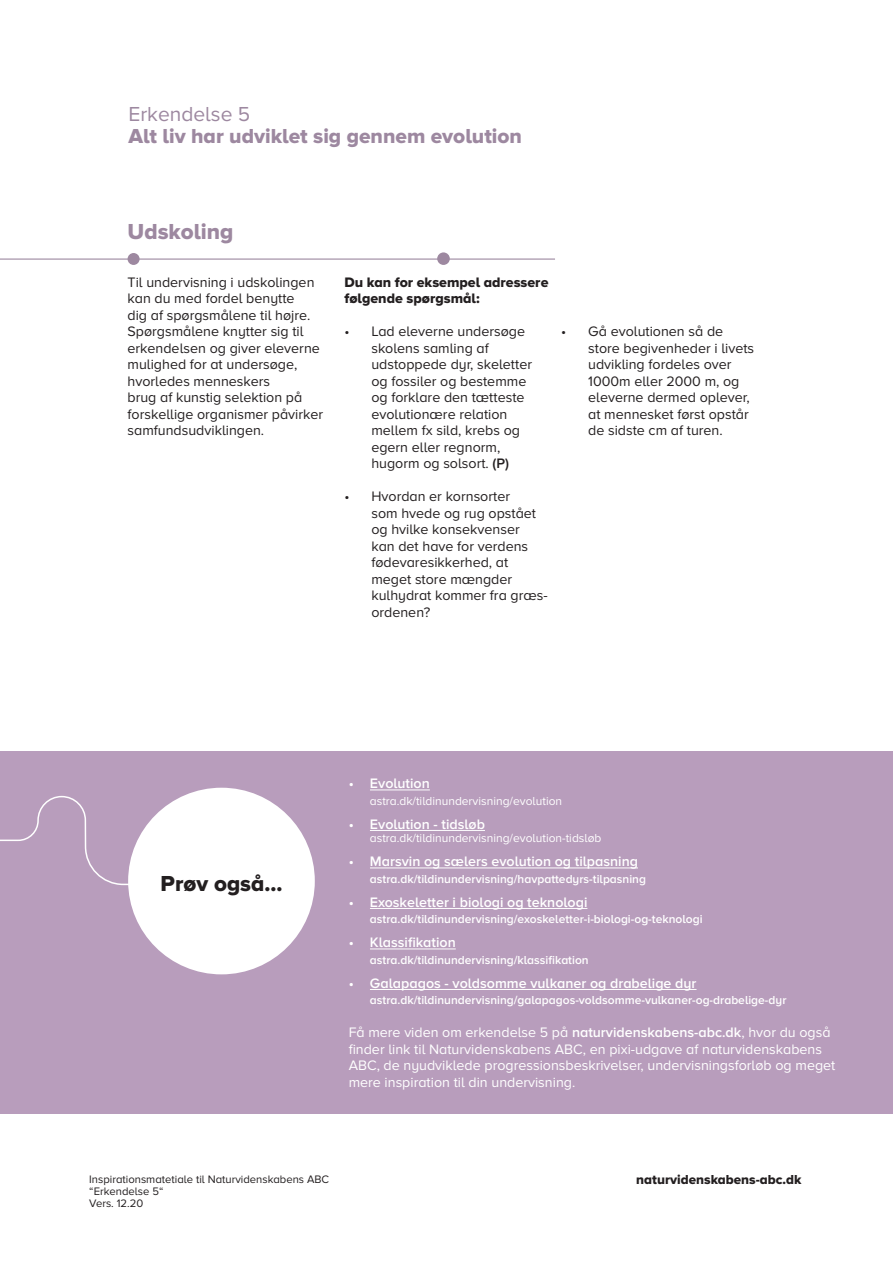
<style>
.page{position:relative;width:893px;height:1263px;background:#fff}
.page>*{position:absolute;margin:0;border:0;box-sizing:border-box;transform-origin:0 0}
.Manchet_KSD{font:800 22.5px "Proxima Nova Astra";color:#231f20}
.Manchet_KSD-2{font:800 22.5px "Proxima Nova Astra";color:#9d88a0}
.Manchet_KSD-3{font:800 21px "Proxima Nova Astra";color:#9d88a0}
.Rubrik-3_KSD{font:21px "Proxima Nova Astra";color:#9d88a0}
.Manchet_KSD-4{font:14.25px/16.5px "Proxima Nova Astra";color:#231f20}
.Manchet_KSD-5{font:14.25px/16.5px "Proxima Nova Astra";color:#fff}
.t1{font:600 14.25px "Proxima Nova Astra";color:#fff}
.Manchet_KSD-6{font:800 14.25px/16.5px "Proxima Nova Astra";color:#231f20}
.t2{font:800 13.5px "Proxima Nova Astra";color:#231f20}
.t3{font:600 12px "Proxima Nova Astra";color:#fff}
.t4{font:12px "Proxima Nova Astra";color:#fff}
.t5{font:11.25px/12px "Proxima Nova Astra";color:#231f20}
.s1{font-weight:600}
</style>
<div class="page">
<div style="left:0;top:752px;width:893px;height:362px;background:#b89dbc"></div>
<hr style="left:0;top:258px;width:555px;height:2px;background:#9d88a0">
<div style="left:437px;top:252px;width:13px;height:13px;background:#9d88a0;border-radius:50%"></div>
<div style="left:128px;top:253px;width:12px;height:12px;background:#9d88a0;border-radius:50%"></div>
<svg style="left:0;top:795px;width:501px;height:91px"></svg>
<div style="left:264px;top:778px;width:245px;height:72px;background:#b89dbc"></div>
<div style="left:128px;top:788px;width:187px;height:186px;background:#fff;border-radius:50%"></div>
<hr style="left:370px;top:790px;width:60px;height:1px;background:#fff">
<hr style="left:370px;top:830px;width:115px;height:1px;background:#fff">
<hr style="left:370px;top:868px;width:268px;height:1px;background:#fff">
<hr style="left:370px;top:908px;width:217px;height:1px;background:#fff">
<hr style="left:370px;top:949px;width:86px;height:1px;background:#fff">
<hr style="left:370px;top:989px;width:326px;height:1px;background:#fff">
<p class="Rubrik-3_KSD" style="left:128px;top:102px;width:123px">Erkendelse 5</p>
<p class="Manchet_KSD-3" style="left:128px;top:124px;width:395px">Alt liv har udviklet sig gennem evolution</p>
<p class="Manchet_KSD-2" style="left:128px;top:218px;width:107px">Udskoling</p>
<p class="Manchet_KSD-4" style="left:128px;top:274px;width:197px">Til undervisning i udskolingen kan du med fordel benytte<br>dig af spørgsmålene til højre.<br>Spørgsmålene knytter sig til erkendelsen og giver eleverne mulighed for at undersøge, hvorledes menneskers<br>brug af kunstig selektion på forskellige organismer påvirker samfundsudviklingen.</p>
<p class="Manchet_KSD-6" style="left:344px;top:275px;width:206px">Du kan for eksempel adressere følgende spørgsmål:</p>
<p class="Manchet_KSD-4" style="left:371px;top:324px;width:162px;text-indent:-27px">• Lad eleverne undersøge skolens samling af udstoppede dyr, skeletter og fossiler og bestemme og forklare den tætteste evolutionære relation mellem fx sild, krebs og egern eller regnorm, hugorm og solsort. <span class="s1">(P)</span></p>
<p class="Manchet_KSD-4" style="left:371px;top:489px;width:178px;text-indent:-27px">• Hvordan er kornsorter<br>som hvede og rug opstået og hvilke konsekvenser<br>kan det have for verdens fødevaresikkerhed, at meget store mængder kulhydrat kommer fra græs&shy;ordenen?</p>
<p class="Manchet_KSD-4" style="left:588px;top:324px;width:168px;text-indent:-27px">• Gå evolutionen så de store begivenheder i livets udvikling fordeles over<br>1000m eller 2000 m, og eleverne dermed oplever, at mennesket først opstår de sidste cm af turen.</p>
<p class="Manchet_KSD" style="left:161px;top:871px;width:124px">Prøv også...</p>
<p class="t1" style="left:349px;top:775px;width:83px">• Evolution</p>
<p class="t4" style="left:370px;top:794px;width:194px">astra.dk/tildinundervisning/evolution</p>
<p class="t1" style="left:349px;top:815px;width:138px">• Evolution - tidsløb</p>
<p class="t4" style="left:370px;top:831px;width:233px">astra.dk/tildinundervisning/evolution-tidsløb</p>
<p class="t1" style="left:349px;top:853px;width:291px">• Marsvin og sælers evolution og tilpasning</p>
<p class="t3" style="left:370px;top:872px;width:278px">astra.dk/tildinundervisning/havpattedyrs-tilpasning</p>
<p class="t1" style="left:349px;top:893px;width:240px">• Exoskeletter i biologi og teknologi</p>
<p class="t3" style="left:370px;top:912px;width:334px">astra.dk/tildinundervisning/exoskeletter-i-biologi-og-teknologi</p>
<p class="t1" style="left:349px;top:934px;width:109px">• Klassifikation</p>
<p class="t3" style="left:370px;top:953px;width:220px">astra.dk/tildinundervisning/klassifikation</p>
<p class="t1" style="left:349px;top:974px;width:349px">• Galapagos - voldsomme vulkaner og drabelige dyr</p>
<p class="t3" style="left:370px;top:993px;width:418px">astra.dk/tildinundervisning/galapagos-voldsomme-vulkaner-og-drabelige-dyr</p>
<p class="Manchet_KSD-5" style="left:349px;top:1024px;width:488px">Få mere viden om erkendelse 5 på <span class="s1">naturvidenskabens-abc.dk</span>, hvor du også finder link til Naturvidenskabens ABC, en pixi-udgave af naturvidenskabens ABC, de nyudviklede progressionsbeskrivelser, undervisningsforløb og meget mere inspiration til din undervisning.</p>
<p class="t5" style="left:89px;top:1173px;width:241px">Inspirationsmatetiale til Naturvidenskabens ABC</p>
<p class="t2" style="left:636px;top:1172px;width:167px">naturvidenskabens-abc.dk</p>
<p class="t5" style="left:89px;top:1185px;width:76px">“Erkendelse 5“<br>Vers. 12.20</p>
</div>
